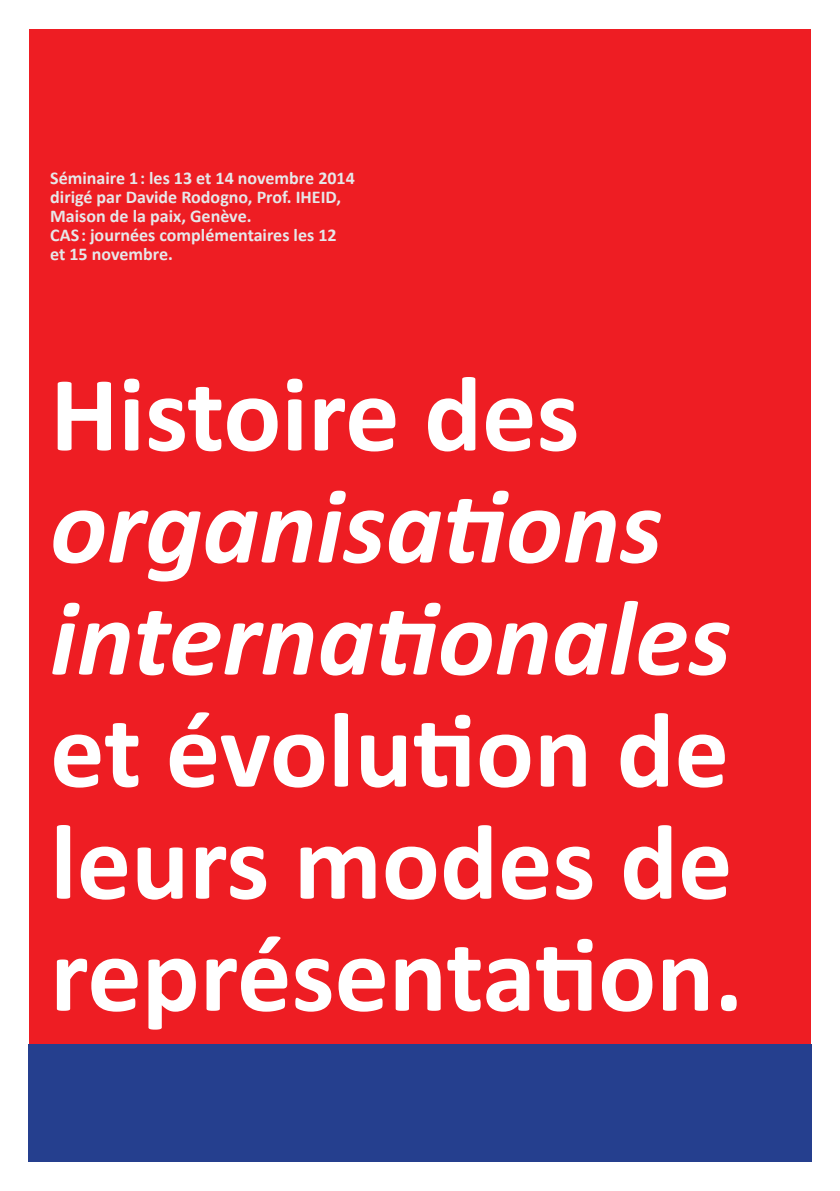
<style>
.page{position:relative;width:840px;height:1191px;background:#fff}
.page>*{position:absolute;margin:0;border:0;box-sizing:border-box;transform-origin:0 0}
.t1{font:italic 700 108px/112px "Calibri";color:#fff}
.t2{font:700 108px/112px "Calibri";color:#fff}
.t3{font:700 18px "Calibri";color:#e6e7e9}
.s1{font-style:normal}
</style>
<div class="page">
<div style="left:29px;top:29px;width:781px;height:1133px;background:#ee1d23"></div>
<div style="left:28px;top:1043px;width:783px;height:118px;background:#253f8e"></div>
<p class="t3" style="left:50px;top:167px;width:306px">Séminaire 1 : les 13 et 14 novembre 2014</p>
<p class="t3" style="left:50px;top:186px;width:292px">dirigé par Davide Rodogno, Prof. IHEID,</p>
<p class="t3" style="left:50px;top:205px;width:203px">Maison de la paix, Genève.</p>
<p class="t3" style="left:50px;top:224px;width:288px">CAS : journées complémentaires les 12</p>
<p class="t3" style="left:50px;top:243px;width:124px">et 15 novembre.</p>
<p class="t2" style="left:50px;top:358px;width:530px">Histoire des</p>
<p class="t1" style="left:50px;top:470px;width:613px">organisations</p>
<p class="t1" style="left:50px;top:582px;width:682px">internationales <span class="s1">et évolution de</span></p>
<p class="t2" style="left:50px;top:806px;width:694px">leurs modes de représentation.</p>
</div>
